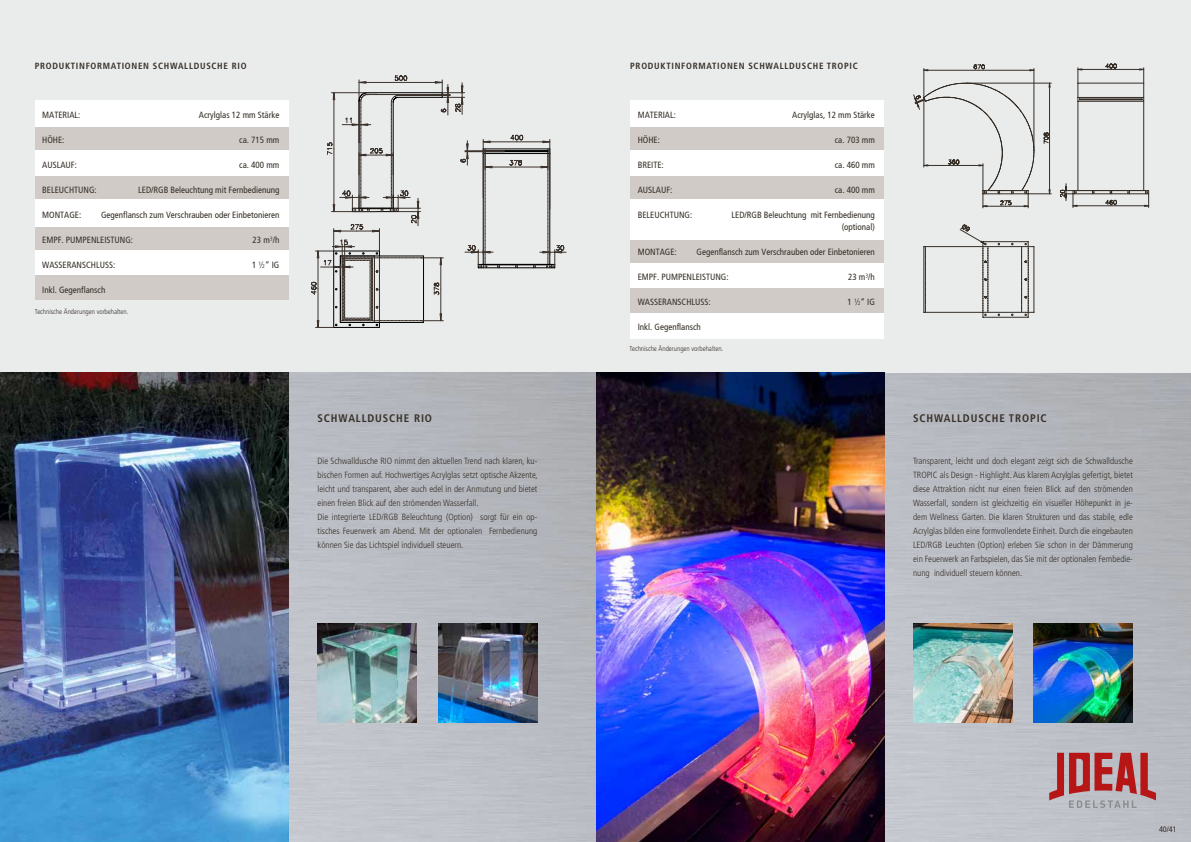
<style>
.page{position:relative;width:1191px;height:842px;background:#fff}
.page>*{position:absolute;margin:0;border:0;box-sizing:border-box;transform-origin:0 0}
.t1{font:700 condensed 11px "Frutiger";letter-spacing:.08em;color:#363028}
.t2{font:300 condensed 9px/14px "Frutiger";color:#363028;text-align:justify}
.t3{font:condensed 9px/12.5px "Frutiger";color:#363028;text-align:right}
.t4{font:700 condensed 9px "Frutiger";letter-spacing:.08em;color:#363028}
.t5{font:condensed 8px "Frutiger";color:#363028}
.t6{font:300 condensed 7px "Frutiger";color:#363028}
.s1{font-weight:300}
</style>
<div class="page">
<img style="left:884px;top:373px;width:307px;height:469px">
<div style="left:595px;top:0;width:596px;height:373px;background:#eaebeb"></div>
<img style="left:595px;top:373px;width:289px;height:469px">
<svg style="left:1049px;top:753px;width:107px;height:55px;background:#b8787b"></svg>
<div style="left:0;top:0;width:595px;height:373px;background:#eaebeb"></div>
<div style="left:0;top:373px;width:595px;height:469px;background:linear-gradient(to bottom,#b0b2b7,#c1c3cb)"></div>
<img style="left:0;top:373px;width:288px;height:469px">
<div style="left:35px;top:101px;width:253px;height:198px;background:#fff"></div>
<div style="left:35px;top:176px;width:253px;height:23px;background:#d0cbc7"></div>
<div style="left:35px;top:227px;width:253px;height:23px;background:#d0cbc7"></div>
<div style="left:35px;top:275px;width:253px;height:25px;background:#d0cbc7"></div>
<div style="left:35px;top:127px;width:253px;height:22px;background:#d0cbc7"></div>
<hr style="left:653px;top:97px;width:1px;height:111px;background:#000">
<hr style="left:586px;top:97px;width:1px;height:111px;background:#000">
<svg style="left:311px;top:75px;width:256px;height:253px"></svg>
<img style="left:317px;top:624px;width:100px;height:99px">
<img style="left:438px;top:624px;width:99px;height:99px">
<img style="left:913px;top:624px;width:99px;height:99px">
<img style="left:1033px;top:624px;width:99px;height:99px">
<div style="left:630px;top:101px;width:254px;height:238px;background:#fff"></div>
<div style="left:630px;top:176px;width:254px;height:23px;background:#d0cbc7"></div>
<div style="left:630px;top:240px;width:254px;height:23px;background:#d0cbc7"></div>
<div style="left:630px;top:288px;width:254px;height:25px;background:#d0cbc7"></div>
<div style="left:630px;top:127px;width:254px;height:23px;background:#d0cbc7"></div>
<svg style="left:1077px;top:68px;width:5px;height:14px"></svg>
<hr style="left:1078px;top:69px;width:32px;height:1px;background:#352f27">
<svg style="left:1139px;top:68px;width:5px;height:14px"></svg>
<hr style="left:1110px;top:69px;width:33px;height:1px;background:#352f27">
<svg style="left:1105px;top:64px;width:11px;height:4px"></svg>
<svg style="left:913px;top:64px;width:122px;height:46px"></svg>
<svg style="left:923px;top:82px;width:226px;height:236px"></svg>
<svg style="left:959px;top:225px;width:27px;height:20px"></svg>
<svg style="left:984px;top:279px;width:4px;height:37px"></svg>
<p class="t4" style="left:35px;top:61px;width:213px">PRODUKTINFORMATIONEN SCHWALLDUSCHE RIO</p>
<p class="t3" style="left:42px;top:109px;width:40px">MATERIAL:</p>
<p class="t3" style="left:199px;top:109px;width:82px">Acrylglas 12 mm Stärke</p>
<p class="t3" style="left:42px;top:134px;width:24px">HÖHE:</p>
<p class="t3" style="left:239px;top:134px;width:42px">ca. 715 mm</p>
<p class="t3" style="left:42px;top:159px;width:36px">AUSLAUF:</p>
<p class="t3" style="left:239px;top:159px;width:42px">ca. 400 mm</p>
<p class="t3" style="left:42px;top:184px;width:56px">BELEUCHTUNG:</p>
<p class="t3" style="left:138px;top:184px;width:143px">LED/RGB Beleuchtung mit Fernbedienung</p>
<p class="t3" style="left:42px;top:209px;width:41px">MONTAGE:</p>
<p class="t3" style="left:101px;top:209px;width:180px">Gegenflansch zum Verschrauben oder Einbetonieren</p>
<p class="t3" style="left:42px;top:234px;width:92px">EMPF. PUMPENLEISTUNG:</p>
<p class="t3" style="left:253px;top:234px;width:28px">23 m<span class="s1">³</span>/h</p>
<p class="t3" style="left:42px;top:259px;width:74px">WASSERANSCHLUSS:</p>
<p class="t3" style="left:252px;top:259px;width:29px">1 <span class="s1">½</span>“ IG</p>
<p class="t3" style="left:42px;top:284px;width:65px">Inkl. Gegenflansch</p>
<p class="t6" style="left:35px;top:307px;width:95px">Technische Änderungen vorbehalten.</p>
<p class="t1" style="left:317px;top:412px;width:116px">SCHWALLDUSCHE RIO</p>
<p class="t2" style="left:317px;top:454px;width:221px;text-align:left">Die Schwalldusche RIO nimmt den aktuellen Trend nach klaren, ku&shy;bischen Formen auf. Hochwertiges Acrylglas setzt optische Akzente, leicht und transparent, aber auch edel in der Anmutung und bietet einen freien Blick auf den strömenden Wasserfall.<br>Die integrierte LED/RGB Beleuchtung (Option) sorgt für ein op&shy;tisches Feuerwerk am Abend. Mit der optionalen Fernbedienung können Sie das Lichtspiel individuell steuern.</p>
<p class="t4" style="left:630px;top:61px;width:229px">PRODUKTINFORMATIONEN SCHWALLDUSCHE TROPIC</p>
<p class="t3" style="left:637px;top:109px;width:40px">MATERIAL:</p>
<p class="t3" style="left:792px;top:109px;width:84px">Acrylglas, 12 mm Stärke</p>
<p class="t3" style="left:637px;top:134px;width:24px">HÖHE:</p>
<p class="t3" style="left:834px;top:134px;width:42px">ca. 703 mm</p>
<p class="t3" style="left:637px;top:159px;width:28px">BREITE:</p>
<p class="t3" style="left:834px;top:159px;width:42px">ca. 460 mm</p>
<p class="t3" style="left:637px;top:184px;width:36px">AUSLAUF:</p>
<p class="t3" style="left:834px;top:184px;width:42px">ca. 400 mm</p>
<p class="t3" style="left:637px;top:209px;width:56px">BELEUCHTUNG:</p>
<p class="t3" style="left:731px;top:209px;width:145px">LED/RGB Beleuchtung mit Fernbedienung (optional)</p>
<p class="t3" style="left:637px;top:246px;width:41px">MONTAGE:</p>
<p class="t3" style="left:696px;top:246px;width:180px">Gegenflansch zum Verschrauben oder Einbetonieren</p>
<p class="t3" style="left:637px;top:271px;width:92px">EMPF. PUMPENLEISTUNG:</p>
<p class="t3" style="left:848px;top:271px;width:28px">23 m<span class="s1">³</span>/h</p>
<p class="t3" style="left:637px;top:296px;width:74px">WASSERANSCHLUSS:</p>
<p class="t3" style="left:847px;top:296px;width:29px">1 <span class="s1">½</span>“ IG</p>
<p class="t3" style="left:637px;top:321px;width:65px">Inkl. Gegenflansch</p>
<p class="t6" style="left:629px;top:344px;width:95px">Technische Änderungen vorbehalten.</p>
<p class="t1" style="left:913px;top:412px;width:135px">SCHWALLDUSCHE TROPIC</p>
<p class="t2" style="left:913px;top:454px;width:221px">Transparent, leicht und doch elegant zeigt sich die Schwalldusche TROPIC als Design - Highlight. Aus klarem Acrylglas gefertigt, bietet diese Attraktion nicht nur einen freien Blick auf den strömenden Wasserfall, sondern ist gleichzeitig ein visueller Höhepunkt in je&shy;dem Wellness Garten. Die klaren Strukturen und das stabile, edle Acrylglas bilden eine formvollendete Einheit. Durch die eingebauten LED/RGB Leuchten (Option) erleben Sie schon in der Dämmerung ein Feuerwerk an Farbspielen, das Sie mit der optionalen Fernbedie&shy;nung individuell steuern können.</p>
<p class="t5" style="left:1159px;top:825px;width:19px">40/41</p>
</div>
